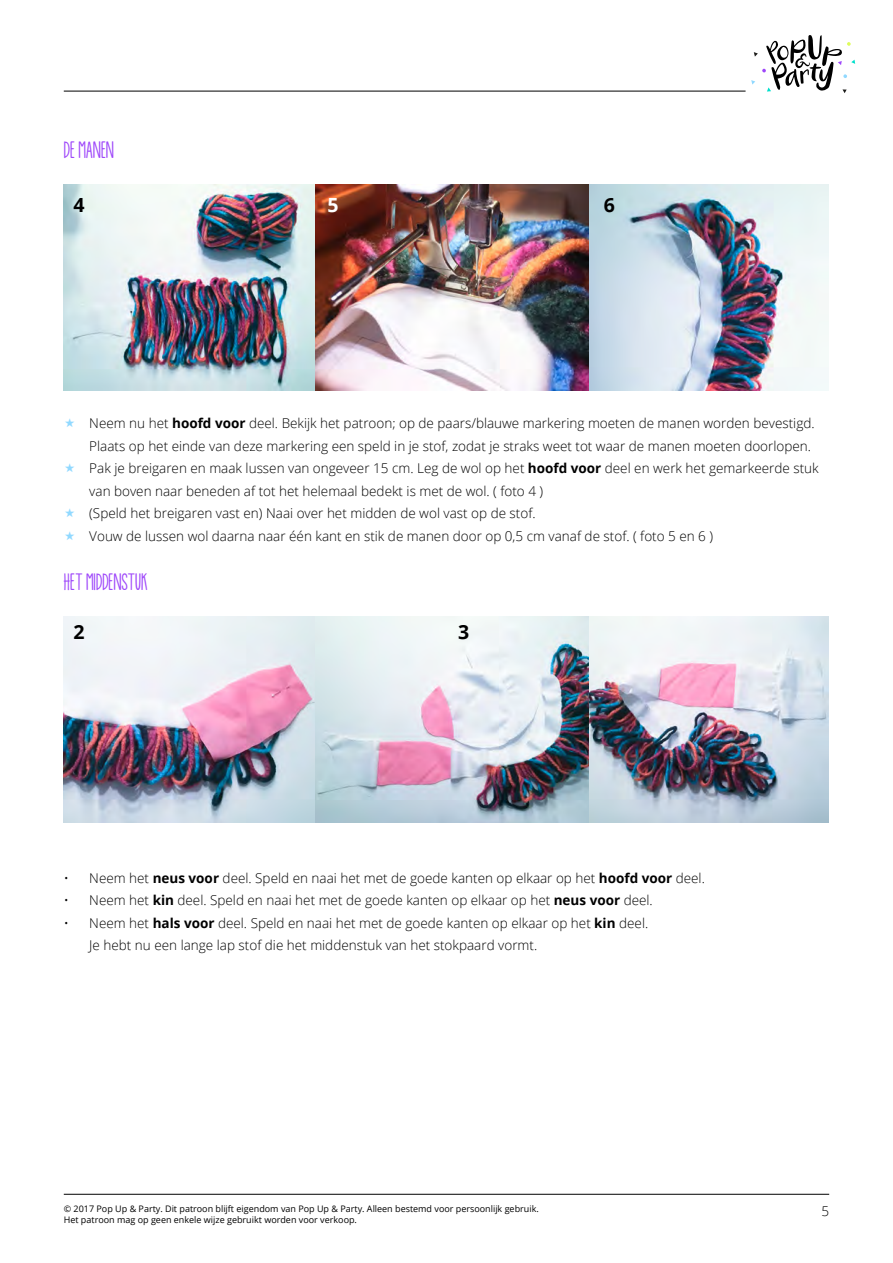
<style>
.page{position:relative;width:893px;height:1263px;background:#fff}
.page>*{position:absolute;margin:0;border:0;box-sizing:border-box;transform-origin:0 0}
.t1{font:22.5px "KG How Many Times";color:#9e47fa}
.t2{font:700 19.5px "Open Sans";color:#000}
.t3{font:700 19.5px "Open Sans";color:#fff}
.t4{font:300 13.5px/22.5px "Open Sans";color:#000}
.t5{font:9px "Open Sans";color:#000}
.s1{font-weight:700}
</style>
<div class="page">
<hr style="left:64px;top:91px;width:682px;height:1px;background:#000">
<hr style="left:64px;top:1194px;width:765px;height:1px;background:#000">
<svg style="left:751px;top:35px;width:104px;height:58px"></svg>
<img style="left:64px;top:185px;width:765px;height:205px">
<img style="left:64px;top:617px;width:765px;height:205px">
<h1 class="t1" style="left:64px;top:138px;width:52px">DE MANEN</h1>
<h2 class="t2" style="left:73px;top:191px;width:13px">4</h2>
<h2 class="t3" style="left:327px;top:191px;width:13px">5</h2>
<h2 class="t2" style="left:604px;top:191px;width:13px">6</h2>
<p class="t4" style="left:89px;top:412px;width:731px">Neem nu het <span class="s1">hoofd voor</span> deel. Bekijk het patroon; op de paars/blauwe markering moeten de manen worden bevestigd.<br>Plaats op het einde van deze markering een speld in je stof, zodat je straks weet tot waar de manen moeten doorlopen.<br>Pak je breigaren en maak lussen van ongeveer 15 cm. Leg de wol op het <span class="s1">hoofd voor</span> deel en werk het gemarkeerde stuk van boven naar beneden af tot het helemaal bedekt is met de wol. ( foto 4 )<br>(Speld het breigaren vast en) Naai over het midden de wol vast op de stof.<br>Vouw de lussen wol daarna naar één kant en stik de manen door op 0,5 cm vanaf de stof. ( foto 5 en 6 )</p>
<h1 class="t1" style="left:64px;top:570px;width:85px">HET MIDDENSTUK</h1>
<h2 class="t2" style="left:73px;top:618px;width:13px">2</h2>
<h2 class="t2" style="left:458px;top:618px;width:13px">3</h2>
<p class="t4" style="left:64px;top:866px;width:643px">• Neem het <span class="s1">neus voor</span> deel. Speld en naai het met de goede kanten op elkaar op het <span class="s1">hoofd voor</span> deel.</p>
<p class="t4" style="left:64px;top:889px;width:591px">• Neem het <span class="s1">kin</span> deel. Speld en naai het met de goede kanten op elkaar op het <span class="s1">neus voor</span> deel.</p>
<p class="t4" style="left:89px;top:911px;width:560px;text-indent:-26px">• Neem het <span class="s1">hals voor</span> deel. Speld en naai het met de goede kanten op elkaar op het <span class="s1">kin</span> deel.<br>Je hebt nu een lange lap stof die het middenstuk van het stokpaard vormt.</p>
<p class="t5" style="left:64px;top:1203px;width:476px">© 2017 Pop Up &amp; Party. Dit patroon blijft eigendom van Pop Up &amp; Party. Alleen bestemd voor persoonlijk gebruik.</p>
<p class="t4" style="left:821px;top:1199px;width:9px">5</p>
<p class="t5" style="left:64px;top:1213px;width:295px">Het patroon mag op geen enkele wijze gebruikt worden voor verkoop.</p>
</div>
